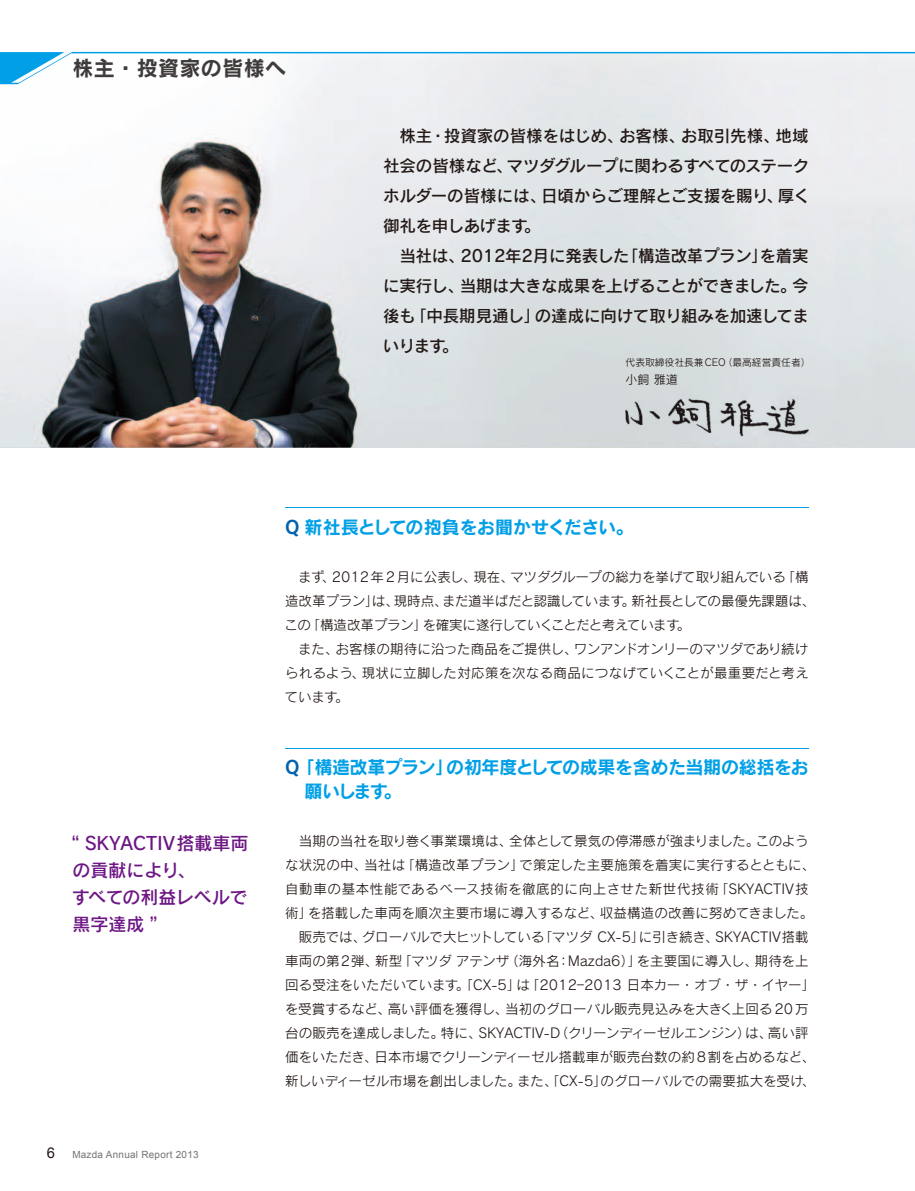
<style>
.page{position:relative;width:915px;height:1191px;background:#fff}
.page>*{position:absolute;margin:0;border:0;box-sizing:border-box;transform-origin:0 0}
.t1{font:21px "Rodin Pro N B";letter-spacing:.02em;color:#3f3b3a}
.t2{font:18px/24px "Rodin Pro N B";letter-spacing:-.025em;color:#009fe6}
.t3{font:18px/27px "Rodin Pro N DB";color:#6d1684}
.t4{font:16.5px/30px "Rodin Pro N DB";letter-spacing:-.01em;color:#231916}
.t5{font:13.5px/24px "Rodin Pro N M";letter-spacing:.01em;color:#231916}
.t6{font:12px "Rodin Pro N M";color:#231916}
.t7{font:9.9px "Arial";letter-spacing:.025em;color:#727272}
.t8{font:9.75px "Rodin Pro N M";color:#231916}
.s1{font-size:14.85px;color:#231916}
.s2{color:#0062ad}
</style>
<div class="page">
<img style="left:0;top:84px;width:914px;height:364px">
<hr style="left:285px;top:507px;width:523px;height:1px;background:#009fe6">
<hr style="left:285px;top:747px;width:523px;height:1px;background:#009fe6">
<img style="left:625px;top:395px;width:191px;height:53px">
<svg style="left:0;top:52px;width:914px;height:32px"></svg>
<h1 class="t1" style="left:72px;top:54px;width:215px">株主・投資家の皆様へ</h1>
<p class="t4" style="left:383px;top:120px;width:429px">　株主・投資家の皆様をはじめ、お客様、お取引先様、地域社会の皆様など、マツダグループに関わるすべてのステークホルダーの皆様には、日頃からご理解とご支援を賜り、厚く御礼を申しあげます。<br>　当社は、2012年2月に発表した「構造改革プラン」を着実に実行し、当期は大きな成果を上げることができました。今後も「中長期見通し」の達成に向けて取り組みを加速してまいります。</p>
<p class="t8" style="left:625px;top:356px;width:186px">代表取締役社長兼 CEO（最高経営責任者）</p>
<p class="t6" style="left:625px;top:371px;width:54px">小飼 雅道</p>
<h2 class="t3" style="left:72px;top:828px;width:178px">“ SKYACTIV搭載車両の貢献により、<br>すべての利益レベルで黒字達成 ”</h2>
<p class="t7" style="left:47px;top:1148px;width:153px"><span class="s1">6</span> Mazda Annual Report 2013</p>
<h2 class="t2" style="left:285px;top:514px;width:349px"><span class="s2">Q</span> 新社長としての抱負をお聞かせください。</h2>
<p class="t5" style="left:284px;top:564px;width:532px">　まず、2012年2月に公表し、現在、マツダグループの総力を挙げて取り組んでいる「構造改革プラン」は、現時点、まだ道半ばだと認識しています。新社長としての最優先課題は、この「構造改革プラン」を確実に遂行していくことだと考えています。<br>　また、お客様の期待に沿った商品をご提供し、ワンアンドオンリーのマツダであり続けられるよう、現状に立脚した対応策を次なる商品につなげていくことが最重要だと考えています。</p>
<h2 class="t2" style="left:304px;top:754px;width:505px;text-indent:-19px"><span class="s2">Q</span> 「構造改革プラン」の初年度としての成果を含めた当期の総括をお願いします。</h2>
<p class="t5" style="left:285px;top:828px;width:531px">　当期の当社を取り巻く事業環境は、全体として景気の停滞感が強まりました。このような状況の中、当社は「構造改革プラン」で策定した主要施策を着実に実行するとともに、自動車の基本性能であるベース技術を徹底的に向上させた新世代技術「SKYACTIV技術」を搭載した車両を順次主要市場に導入するなど、収益構造の改善に努めてきました。　販売では、グローバルで大ヒットしている「マツダ CX-5」に引き続き、SKYACTIV搭載車両の第2弾、新型「マツダ アテンザ（海外名：Mazda6）」を主要国に導入し、期待を上回る受注をいただいています。「CX-5」は「2012–2013 日本カー・オブ・ザ・イヤー」を受賞するなど、高い評価を獲得し、当初のグローバル販売見込みを大きく上回る20万台の販売を達成しました。特に、SKYACTIV-D（クリーンディーゼルエンジン）は、高い評価をいただき、日本市場でクリーンディーゼル搭載車が販売台数の約8割を占めるなど、新しいディーゼル市場を創出しました。また、「CX-5」のグローバルでの需要拡大を受け、</p>
</div>
